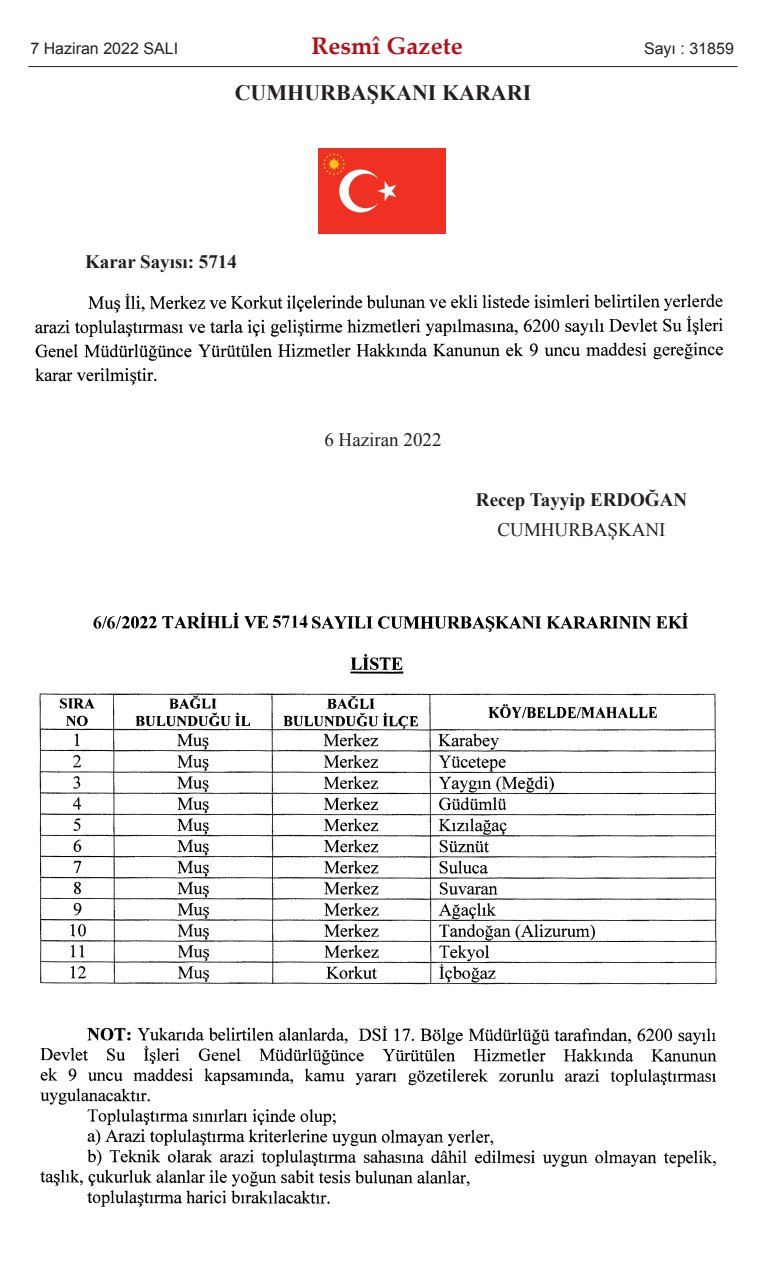
<style>
.page{position:relative;width:766px;height:1287px;background:#fff}
.page>*{position:absolute;margin:0;border:0;box-sizing:border-box;transform-origin:0 0}
.t1{font:700 24px "Palatino Linotype";color:#b40e16}
.t2{font:700 22px "Times New Roman";color:#231f20}
.t3{font:700 19px "Times New Roman";color:#231f20}
.t4{font:19px "Times New Roman";color:#231f20}
.t5{font:16px "Arial";color:#231f20}
</style>
<div class="page">
<img style="left:318px;top:148px;width:127px;height:85px">
<img style="left:35px;top:293px;width:688px;height:92px">
<img style="left:39px;top:612px;width:678px;height:595px">
<hr style="left:28px;top:66px;width:709px;height:1px;background:#231f20">
<p class="t5" style="left:30px;top:39px;width:149px">7 Haziran 2022 SALI</p>
<p class="t1" style="left:311px;top:36px;width:153px">Resmî Gazete</p>
<p class="t5" style="left:643px;top:39px;width:91px">Sayı : 31859</p>
<p class="t2" style="left:234px;top:80px;width:298px">CUMHURBAŞKANI KARARI</p>
<p class="t3" style="left:85px;top:251px;width:153px">Karar Sayısı: 5714</p>
<p class="t4" style="left:324px;top:429px;width:119px">6 Haziran 2022</p>
<p class="t3" style="left:476px;top:489px;width:213px">Recep Tayyip ERDOĞAN</p>
<p class="t4" style="left:497px;top:519px;width:169px">CUMHURBAŞKANI</p>
</div>
